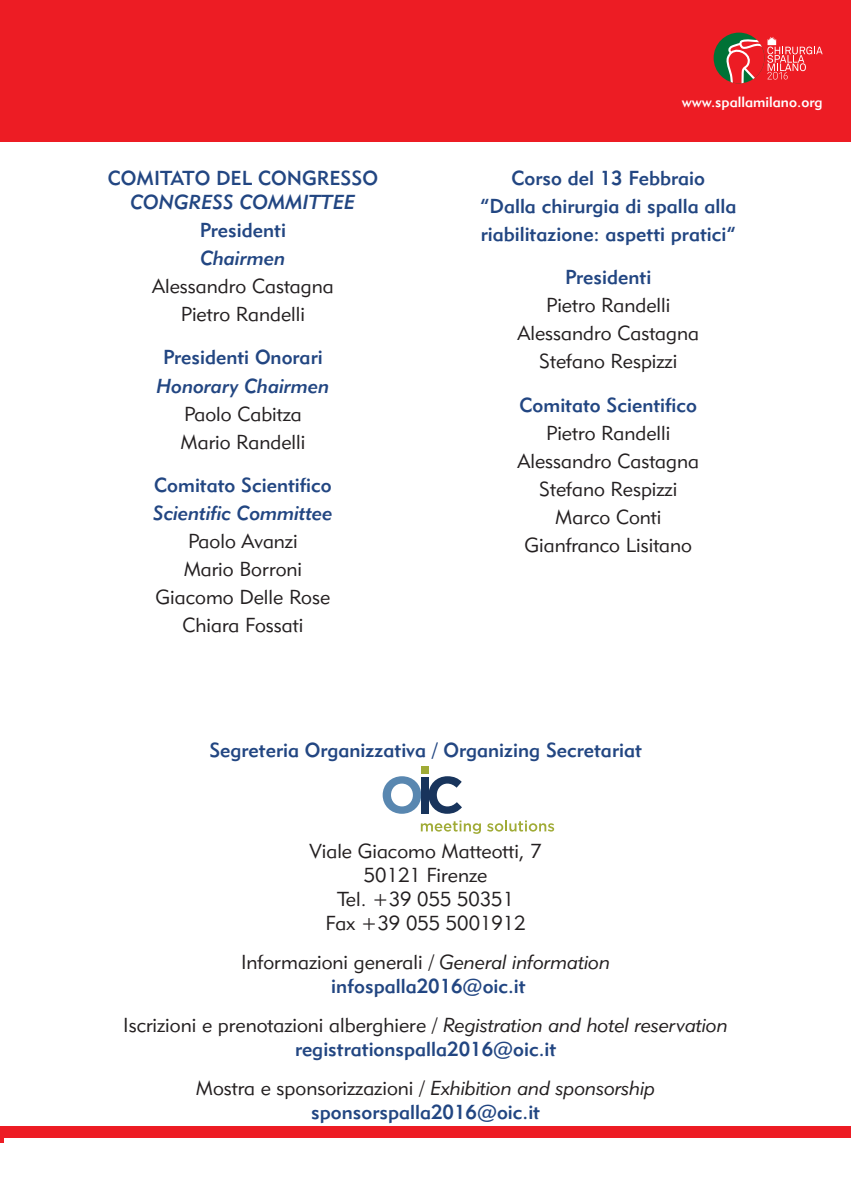
<style>
.page{position:relative;width:851px;height:1191px;background:#fff}
.page>*{position:absolute;margin:0;border:0;box-sizing:border-box;transform-origin:0 0}
.t1{font:20px/28px "Geometric 415 BT Lite A";color:#231f20;text-align:center}
.t2{font:20px/28px "Geometric 415 BT Medium A";color:#224682;text-align:center}
.t3{font:20px "Geometric 415 BT Medium Italic A";color:#224682}
.t4{font:14.6px "Geometric 415 BT Medium A";color:#fff}
.s1{font-family:"Geometric 415 BT Lite Italic A"}
</style>
<div class="page">
<hr style="left:0;top:1126px;width:4px;height:16px;background:#ed1c24">
<div style="left:0;top:0;width:850px;height:142px;background:#ed1c24"></div>
<div style="left:0;top:1126px;width:850px;height:11px;background:#ed1c24"></div>
<div style="left:713px;top:33px;width:51px;height:50px;background:#007236;border-radius:50%"></div>
<svg style="left:726px;top:37px;width:96px;height:46px"></svg>
<svg style="left:421px;top:820px;width:60px;height:14px"></svg>
<svg style="left:487px;top:820px;width:67px;height:11px"></svg>
<svg style="left:382px;top:776px;width:39px;height:37px"></svg>
<div style="left:421px;top:777px;width:8px;height:36px;background:#18345c"></div>
<div style="left:421px;top:766px;width:8px;height:8px;background:#a0ab36"></div>
<svg style="left:429px;top:776px;width:33px;height:37px"></svg>
<p class="t2" style="left:108px;top:167px;width:271px">COMITATO DEL CONGRESSO</p>
<p class="t3" style="left:130px;top:195px;width:226px">CONGRESS COMMITTEE</p>
<p class="t2" style="left:200px;top:219px;width:87px">Presidenti</p>
<p class="t3" style="left:200px;top:251px;width:86px">Chairmen</p>
<p class="t1" style="left:152px;top:275px;width:183px">Alessandro Castagna<br>Pietro Randelli</p>
<p class="t2" style="left:163px;top:346px;width:161px">Presidenti Onorari</p>
<p class="t3" style="left:156px;top:378px;width:174px">Honorary Chairmen</p>
<p class="t1" style="left:180px;top:402px;width:126px;text-align:left">Paolo Cabitza<br>Mario Randelli</p>
<p class="t2" style="left:154px;top:473px;width:179px">Comitato Scientifico</p>
<p class="t3" style="left:153px;top:505px;width:181px">Scientific Committee</p>
<p class="t1" style="left:156px;top:529px;width:176px">Paolo Avanzi<br>Mario Borroni<br>Giacomo Delle Rose<br>Chiara Fossati</p>
<p class="t4" style="left:681px;top:96px;width:142px">www.spallamilano.org</p>
<p class="t2" style="left:480px;top:167px;width:258px">Corso del 13 Febbraio<br>“Dalla chirurgia di spalla alla riabilitazione: aspetti pratici”</p>
<p class="t2" style="left:565px;top:266px;width:87px">Presidenti</p>
<p class="t1" style="left:517px;top:294px;width:183px">Pietro Randelli<br>Alessandro Castagna<br>Stefano Respizzi</p>
<p class="t2" style="left:519px;top:393px;width:179px">Comitato Scientifico</p>
<p class="t1" style="left:517px;top:421px;width:183px">Pietro Randelli<br>Alessandro Castagna<br>Stefano Respizzi<br>Marco Conti<br>Gianfranco Lisitano</p>
<p class="t2" style="left:209px;top:738px;width:434px">Segreteria Organizzativa / Organizing Secretariat</p>
<p class="t1" style="left:309px;top:841px;width:234px;line-height:24px">Viale Giacomo Matteotti, 7<br>50121 Firenze<br>Tel. +39 055 50351<br>Fax +39 055 5001912</p>
<p class="t1" style="left:241px;top:950px;width:370px">Informazioni generali / <span class="s1">General information</span></p>
<p class="t2" style="left:331px;top:974px;width:196px">infospalla2016@oic.it</p>
<p class="t1" style="left:123px;top:1013px;width:606px">Iscrizioni e prenotazioni alberghiere / <span class="s1">Registration and hotel reservation</span></p>
<p class="t2" style="left:295px;top:1037px;width:263px">registrationspalla2016@oic.it</p>
<p class="t1" style="left:196px;top:1076px;width:461px">Mostra e sponsorizzazioni / <span class="s1">Exhibition and sponsorship</span></p>
<p class="t2" style="left:311px;top:1100px;width:230px">sponsorspalla2016@oic.it</p>
</div>
